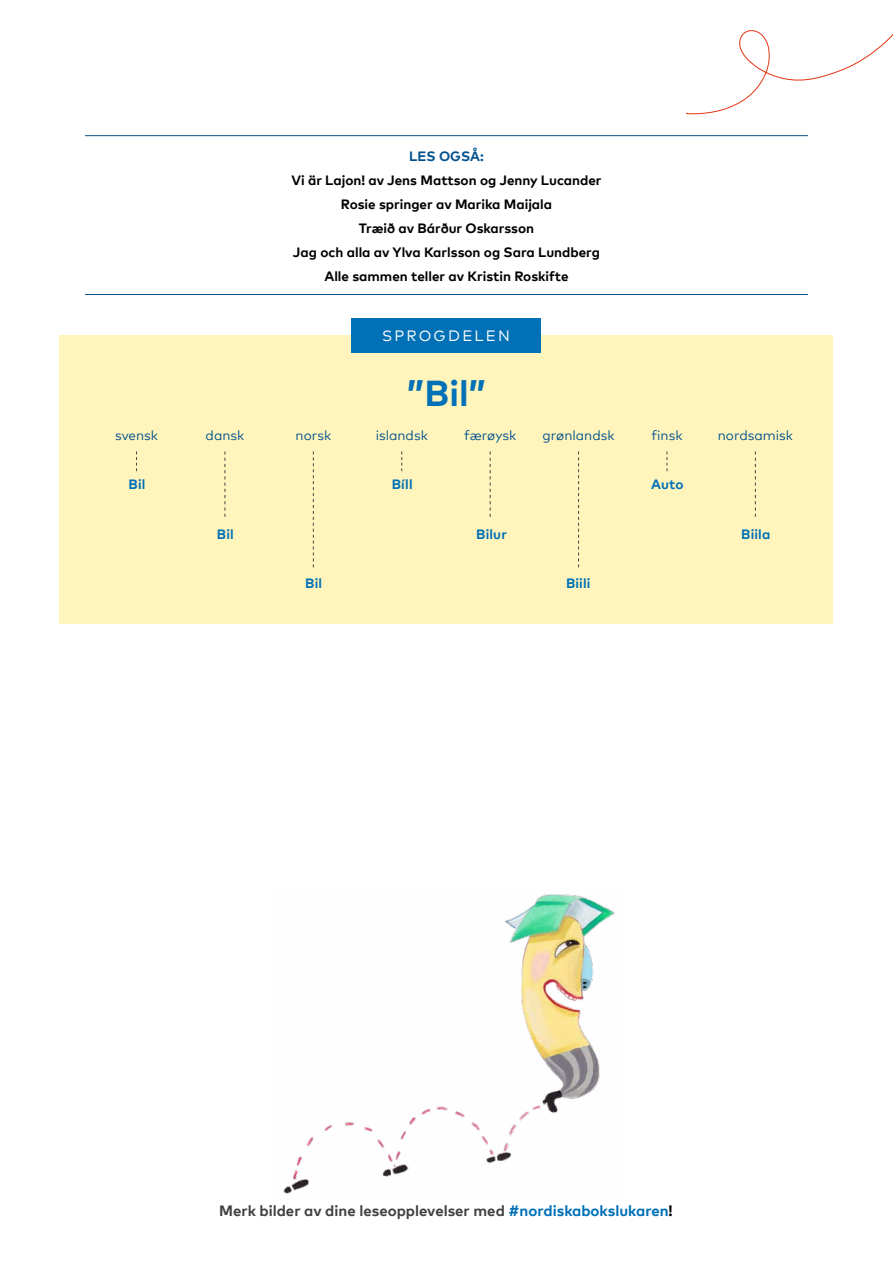
<style>
.page{position:relative;width:893px;height:1263px;background:#fff}
.page>*{position:absolute;margin:0;border:0;box-sizing:border-box;transform-origin:0 0}
.t1{font:700 36px "Mark Pro";color:#0070b7}
.Footer_tagline{font:700 15px "Mark Pro";color:#424241}
.t2{font:15px "Mark Pro";letter-spacing:.145em;color:#fff}
.P_9_bold_tagline{font:700 13.5px "Mark Pro";color:#000}
.t3{font:13.5px "Mark Pro";color:#00518d}
.t4{font:700 13.5px "Mark Pro";letter-spacing:.01em;color:#0070b7}
.P_9_bold_tagline-2{font:700 13.5px "Mark Pro";letter-spacing:.005em;color:#00518d}
.s1{color:#0070b7}
.s2{color:#000}
</style>
<div class="page">
<div style="left:59px;top:335px;width:774px;height:289px;background:#fff5bc"></div>
<div style="left:351px;top:318px;width:190px;height:34px;background:#0070b7"></div>
<svg style="left:136px;top:451px;width:1px;height:20px"></svg>
<svg style="left:401px;top:451px;width:1px;height:20px"></svg>
<svg style="left:667px;top:451px;width:1px;height:20px"></svg>
<svg style="left:225px;top:451px;width:1px;height:66px"></svg>
<svg style="left:490px;top:451px;width:1px;height:66px"></svg>
<svg style="left:755px;top:451px;width:1px;height:66px"></svg>
<svg style="left:313px;top:451px;width:1px;height:116px"></svg>
<svg style="left:578px;top:451px;width:1px;height:116px"></svg>
<hr style="left:85px;top:135px;width:723px;height:1px;background:#00518d">
<hr style="left:85px;top:294px;width:723px;height:1px;background:#00518d">
<svg style="left:686px;top:30px;width:207px;height:85px"></svg>
<img style="left:283px;top:894px;width:332px;height:300px">
<p class="P_9_bold_tagline-2" style="left:409px;top:146px;width:76px">LES OGSÅ:</p>
<p class="P_9_bold_tagline" style="left:291px;top:170px;width:312px">Vi är Lajon! av Jens Mattson og Jenny Lucander</p>
<p class="P_9_bold_tagline" style="left:341px;top:194px;width:213px">Rosie springer av Marika Maijala</p>
<p class="P_9_bold_tagline" style="left:359px;top:218px;width:177px">Træið av Bárður Oskarsson</p>
<p class="P_9_bold_tagline" style="left:293px;top:242px;width:308px">Jag och alla av Ylva Karlsson og Sara Lundberg</p>
<p class="P_9_bold_tagline" style="left:324px;top:266px;width:246px">Alle sammen teller av Kristin Roskifte</p>
<p class="t2" style="left:382px;top:325px;width:129px">SPROGDELEN</p>
<h1 class="t1" style="left:407px;top:366px;width:80px">”Bil”</h1>
<p class="t3" style="left:115px;top:425px;width:45px">svensk</p>
<p class="t3" style="left:206px;top:425px;width:40px">dansk</p>
<p class="t3" style="left:296px;top:425px;width:37px">norsk</p>
<p class="t3" style="left:376px;top:425px;width:54px">islandsk</p>
<p class="t3" style="left:464px;top:425px;width:54px">færøysk</p>
<p class="t3" style="left:543px;top:425px;width:73px">grønlandsk</p>
<p class="t3" style="left:651px;top:425px;width:33px">finsk</p>
<p class="t3" style="left:718px;top:425px;width:77px">nordsamisk</p>
<p class="t4" style="left:128px;top:473px;width:18px">Bil</p>
<p class="t4" style="left:392px;top:473px;width:22px">Bíll</p>
<p class="t4" style="left:651px;top:473px;width:34px">Auto</p>
<p class="t4" style="left:217px;top:524px;width:18px">Bil</p>
<p class="t4" style="left:476px;top:524px;width:32px">Bilur</p>
<p class="t4" style="left:741px;top:524px;width:31px">Biila</p>
<p class="t4" style="left:305px;top:572px;width:18px">Bil</p>
<p class="t4" style="left:566px;top:572px;width:26px">Biili</p>
<p class="Footer_tagline" style="left:219px;top:1199px;width:455px">Merk bilder av dine leseopplevelser med <span class="s1">#nordiskabokslukaren</span><span class="s2">!</span></p>
</div>
